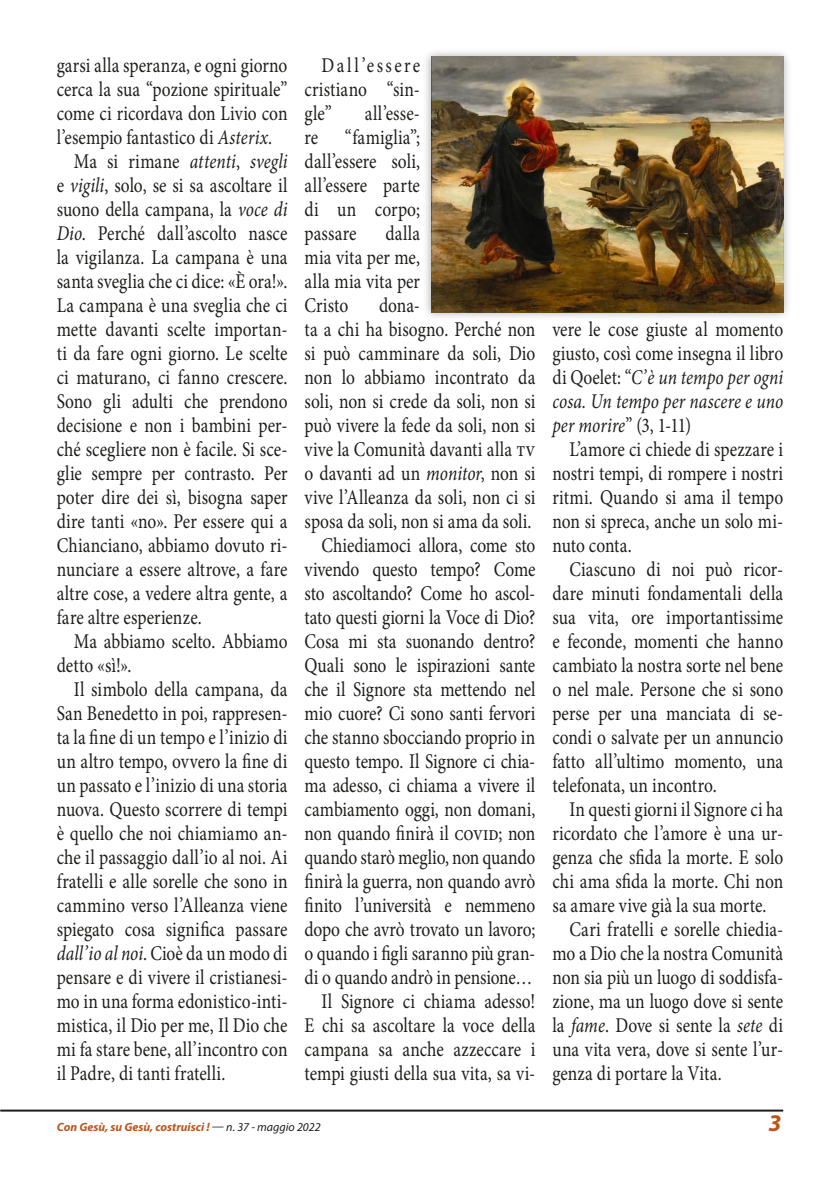
<style>
.page{position:relative;width:840px;height:1191px;background:#fff}
.page>*{position:absolute;margin:0;border:0;box-sizing:border-box;transform-origin:0 0}
.t1{font:italic 700 24px "Myriad Pro";color:#bc551c}
.Testo_paragrafo{font:21px/24px "Minion Pro";letter-spacing:.005em;color:#1d1d1b;text-align:justify;scale:.83 1}
.t2{font:italic 700 12px "Myriad Pro";color:#bc551c}
.s1{font-style:italic}
.s2{font-weight:400;color:#1d1d1b}
</style>
<div class="page">
<hr style="left:0;top:1109px;width:782px;height:2px;background:#1d1d1b">
<div style="left:422px;top:48px;width:369px;height:273px;background:#1d1d1b;opacity:.4"></div>
<img style="left:431px;top:57px;width:351px;height:255px">
<p class="Testo_paragrafo" style="left:57px;top:53px;width:279px">garsi alla speranza, e ogni giorno cerca la sua “pozione spirituale” come ci ricordava don Livio con l’esempio fantastico di <span class="s1">Asterix</span>.</p>
<p class="Testo_paragrafo" style="left:57px;top:149px;width:279px;text-indent:17px">Ma si rimane <span class="s1">attenti</span>, <span class="s1">svegli </span>e <span class="s1">vigili</span>, solo, se si sa ascoltare il suono della campana, la <span class="s1">voce di Dio</span>. Perché dall’ascolto nasce la vigilanza. La campana è una santa sveglia che ci dice: «È ora!».<br>La campana è una sveglia che ci mette davanti scelte importan&shy;ti da fare ogni giorno. Le scelte ci maturano, ci fanno crescere.<br>Sono gli adulti che prendono decisione e non i bambini per&shy;ché scegliere non è facile. Si sce&shy;glie sempre per contrasto. Per poter dire dei sì, bisogna saper dire tanti «no». Per essere qui a Chianciano, abbiamo dovuto ri&shy;nunciare a essere altrove, a fare altre cose, a vedere altra gente, a fare altre esperienze.</p>
<p class="Testo_paragrafo" style="left:57px;top:629px;width:279px;text-indent:17px">Ma abbiamo scelto. Abbiamo detto «sì!».</p>
<p class="Testo_paragrafo" style="left:57px;top:677px;width:279px;text-indent:17px">Il simbolo della campana, da San Benedetto in poi, rappresen&shy;ta la fine di un tempo e l’inizio di un altro tempo, ovvero la fine di un passato e l’inizio di una storia nuova. Questo scorrere di tempi è quello che noi chiamiamo an&shy;che il passaggio dall’io al noi. Ai fratelli e alle sorelle che sono in cammino verso l’Alleanza viene spiegato cosa significa passare <span class="s1">dall’io al noi</span>. Cioè da un modo di pensare e di vivere il cristianesi&shy;mo in una forma edonistico-inti&shy;mistica, il Dio per me, Il Dio che mi fa stare bene, all’incontro con il Padre, di tanti fratelli.</p>
<p class="Testo_paragrafo" style="left:304px;top:53px;width:140px;text-indent:17px">Dall’essere cristiano “sin&shy;gle”</p>
<p class="Testo_paragrafo" style="left:364px;top:101px;width:68px">all’esse-</p>
<p class="Testo_paragrafo" style="left:304px;top:125px;width:140px;text-indent:40px">“famiglia”; dall’essere soli, all’essere parte di un corpo; passare</p>
<p class="Testo_paragrafo" style="left:304px;top:125px;width:18px">re</p>
<p class="Testo_paragrafo" style="left:304px;top:221px;width:140px;text-indent:81px">dalla mia vita per me, alla mia vita per Cristo</p>
<p class="Testo_paragrafo" style="left:304px;top:293px;width:279px;text-align:left;text-indent:74px">dona-<br>ta a chi ha bisogno. Perché non si può camminare da soli, Dio non lo abbiamo incontrato da soli, non si crede da soli, non si può vivere la fede da soli, non si vive la Comunità davanti alla tv o davanti ad un <span class="s1">monitor</span>, non si vive l’Alleanza da soli, non ci si sposa da soli, non si ama da soli.</p>
<p class="Testo_paragrafo" style="left:304px;top:533px;width:279px;text-indent:17px">Chiediamoci allora, come sto vivendo questo tempo? Come sto ascoltando? Come ho ascol&shy;tato questi giorni la Voce di Dio?<br>Cosa mi sta suonando dentro?<br>Quali sono le ispirazioni sante che il Signore sta mettendo nel mio cuore? Ci sono santi fervori che stanno sbocciando proprio in questo tempo. Il Signore ci chia&shy;ma adesso, ci chiama a vivere il cambiamento oggi, non domani, non quando finirà il covid; non quando starò meglio, non quando finirà la guerra, non quando avrò finito l’università e nemmeno dopo che avrò trovato un lavoro; o quando i figli saranno più gran&shy;di o quando andrò in pensione…</p>
<p class="Testo_paragrafo" style="left:304px;top:989px;width:279px;text-indent:17px">Il Signore ci chiama adesso!<br>E chi sa ascoltare la voce della campana sa anche azzeccare i tempi giusti della sua vita, sa vi-</p>
<p class="Testo_paragrafo" style="left:552px;top:317px;width:279px">vere le cose giuste al momento giusto, così come insegna il libro di Qoelet: “<span class="s1">C’è un tempo per ogni cosa. Un tempo per nascere e uno per morire</span>” (3, 1-11)</p>
<p class="Testo_paragrafo" style="left:552px;top:437px;width:279px;text-indent:17px">L’amore ci chiede di spezzare i nostri tempi, di rompere i nostri ritmi. Quando si ama il tempo non si spreca, anche un solo mi&shy;nuto conta.</p>
<p class="Testo_paragrafo" style="left:552px;top:557px;width:279px;text-indent:17px">Ciascuno di noi può ricor&shy;dare minuti fondamentali della sua vita, ore importantissime e feconde, momenti che hanno cambiato la nostra sorte nel bene o nel male. Persone che si sono perse per una manciata di se&shy;condi o salvate per un annuncio fatto all’ultimo momento, una telefonata, un incontro.</p>
<p class="Testo_paragrafo" style="left:552px;top:797px;width:279px;text-indent:17px">In questi giorni il Signore ci ha ricordato che l’amore è una ur&shy;genza che sfida la morte. E solo chi ama sfida la morte. Chi non sa amare vive già la sua morte.</p>
<p class="Testo_paragrafo" style="left:552px;top:917px;width:279px;text-indent:17px">Cari fratelli e sorelle chiedia&shy;mo a Dio che la nostra Comunità non sia più un luogo di soddisfa&shy;zione, ma un luogo dove si sente la <span class="s1">fame</span>. Dove si sente la <span class="s1">sete</span> di una vita vera, dove si sente l’ur&shy;genza di portare la Vita.</p>
<p class="t2" style="left:57px;top:1119px;width:265px">Con Gesù, su Gesù, costruisci ! <span class="s2">— n. 37 - maggio 2022</span></p>
<p class="t1" style="left:768px;top:1107px;width:14px">3</p>
</div>
